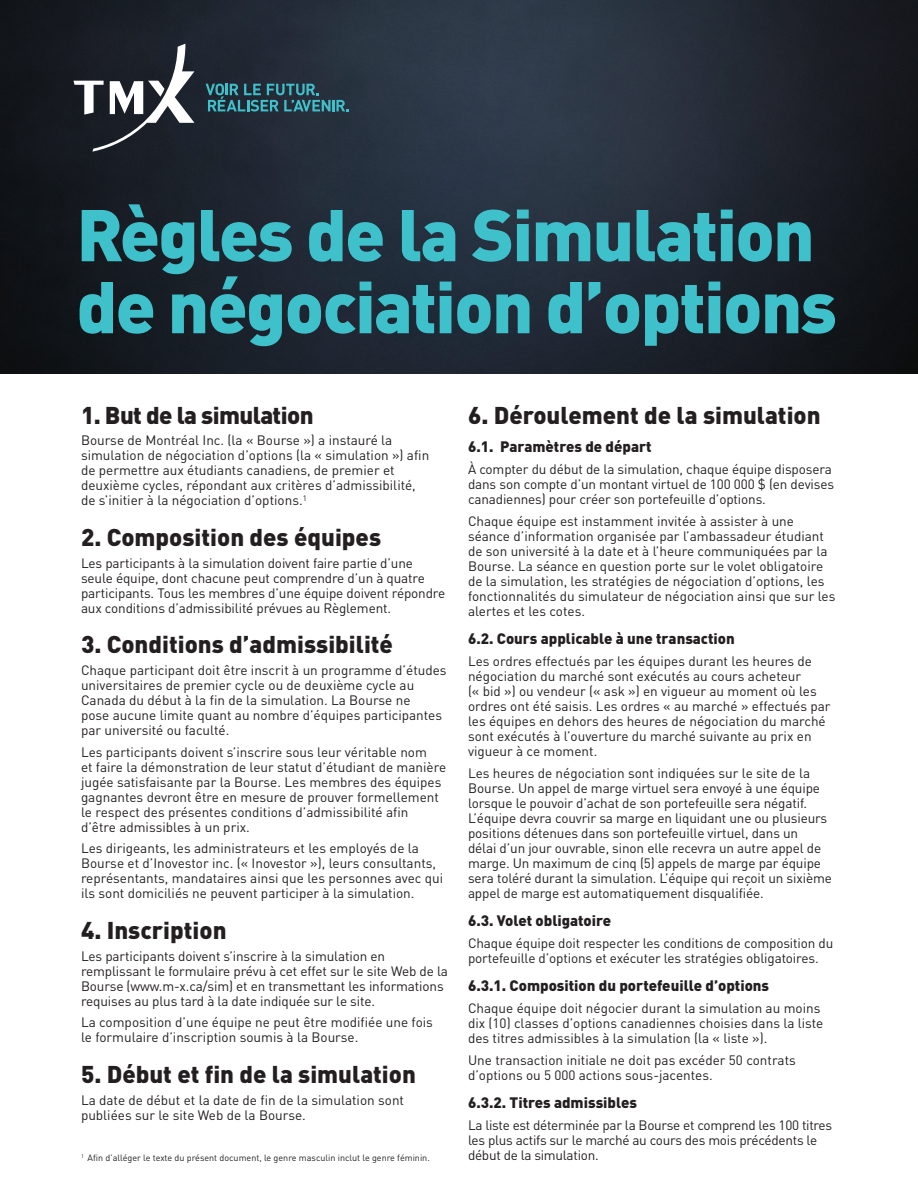
<style>
.page{position:relative;width:918px;height:1188px;background:#fff}
.page>*{position:absolute;margin:0;border:0;box-sizing:border-box;transform-origin:0 0}
.t1{font:900 72px/72px "DIN Pro";letter-spacing:-.025em;color:#3ec1cb}
.t2{font:900 24px "DIN Pro";color:#231f20}
.t3{font:900 24px "DIN Pro";letter-spacing:-.025em;color:#231f20}
.t4{font:900 15px "DIN Pro";color:#231f20}
.t5{font:13.5px/15px "DIN Pro";color:#231f20}
.t6{font:13.5px/15px "DIN Pro";letter-spacing:-.02em;color:#231f20}
.t7{font:9px "DIN Pro";color:#231f20}
</style>
<div class="page">
<img style="left:0;top:0;width:918px;height:374px">
<svg style="left:74px;top:44px;width:120px;height:108px"></svg>
<svg style="left:206px;top:84px;width:143px;height:28px;background:#2c5d68"></svg>
<h1 class="t1" style="left:76px;top:194px;width:762px">Règles de la Simulation de négociation d’options</h1>
<h2 class="t3" style="left:81px;top:396px;width:234px">1. But de la simulation</h2>
<p class="t5" style="left:81px;top:432px;width:350px">Bourse de Montréal Inc. (la « Bourse ») a instauré la simulation de négociation d’options (la « simulation ») afin de permettre aux étudiants canadiens, de premier et deuxième cycles, répondant aux critères d’admissibilité, de s’initier à la négociation d’options.<sup>1</sup></p>
<h2 class="t2" style="left:81px;top:518px;width:302px">2. Composition des équipes</h2>
<p class="t5" style="left:81px;top:554px;width:366px">Les participants à la simulation doivent faire partie d’une seule équipe, dont chacune peut comprendre d’un à quatre participants. Tous les membres d’une équipe doivent répondre aux conditions d’admissibilité prévues au Règlement.</p>
<h2 class="t2" style="left:81px;top:625px;width:313px">3. Conditions d’admissibilité</h2>
<p class="t5" style="left:81px;top:662px;width:367px">Chaque participant doit être inscrit à un programme d’études universitaires de premier cycle ou de deuxième cycle au Canada du début à la fin de la simulation. La Bourse ne<br>pose aucune limite quant au nombre d’équipes participantes par université ou faculté.</p>
<p class="t5" style="left:81px;top:743px;width:367px">Les participants doivent s’inscrire sous leur véritable nom<br>et faire la démonstration de leur statut d’étudiant de manière jugée satisfaisante par la Bourse. Les membres des équipes gagnantes devront être en mesure de prouver formellement le respect des présentes conditions d’admissibilité afin d’être admissibles à un prix.</p>
<p class="t5" style="left:81px;top:840px;width:364px">Les dirigeants, les administrateurs et les employés de la Bourse et d’Inovestor inc. (« Inovestor »), leurs consultants, représentants, mandataires ainsi que les personnes avec qui ils sont domiciliés ne peuvent participer à la simulation.</p>
<h2 class="t2" style="left:81px;top:911px;width:147px">4. Inscription</h2>
<p class="t5" style="left:81px;top:947px;width:368px">Les participants doivent s’inscrire à la simulation en remplissant le formulaire prévu à cet effet sur le site Web de la Bourse (www.m-x.ca/sim) et en transmettant les informations requises au plus tard à la date indiquée sur le site.</p>
<p class="t5" style="left:81px;top:1014px;width:353px">La composition d’une équipe ne peut être modifiée une fois le formulaire d’inscription soumis à la Bourse.</p>
<h2 class="t2" style="left:81px;top:1055px;width:336px">5. Début et fin de la simulation</h2>
<p class="t5" style="left:81px;top:1091px;width:325px">La date de début et la date de fin de la simulation sont publiées sur le site Web de la Bourse.</p>
<p class="t7" style="left:81px;top:1151px;width:350px"><sup>1</sup> Afin d’alléger le texte du présent document, le genre masculin inclut le genre féminin.</p>
<h2 class="t2" style="left:468px;top:396px;width:354px">6. Déroulement de la simulation</h2>
<p class="t4" style="left:468px;top:435px;width:185px">6.1. Paramètres de départ</p>
<p class="t5" style="left:468px;top:461px;width:368px">À compter du début de la simulation, chaque équipe disposera dans son compte d’un montant virtuel de 100 000 $ (en devises canadiennes) pour créer son portefeuille d’options.</p>
<p class="t5" style="left:468px;top:512px;width:369px">Chaque équipe est instamment invitée à assister à une séance d’information organisée par l’ambassadeur étudiant de son université à la date et à l’heure communiquées par la Bourse. La séance en question porte sur le volet obligatoire de la simulation, les stratégies de négociation d’options, les fonctionnalités du simulateur de négociation ainsi que sur les alertes et les cotes.</p>
<p class="t4" style="left:468px;top:627px;width:268px">6.2. Cours applicable à une transaction</p>
<p class="t5" style="left:468px;top:653px;width:364px">Les ordres effectués par les équipes durant les heures de négociation du marché sont exécutés au cours acheteur<br>(« bid ») ou vendeur (« ask ») en vigueur au moment où les ordres ont été saisis. Les ordres « au marché » effectués par les équipes en dehors des heures de négociation du marché sont exécutés à l’ouverture du marché suivante au prix en vigueur à ce moment.</p>
<p class="t5" style="left:468px;top:764px;width:366px">Les heures de négociation sont indiquées sur le site de la Bourse. Un appel de marge virtuel sera envoyé à une équipe lorsque le pouvoir d’achat de son portefeuille sera négatif.<br>L’équipe devra couvrir sa marge en liquidant une ou plusieurs positions détenues dans son portefeuille virtuel, dans un<br>délai d’un jour ouvrable, sinon elle recevra un autre appel de marge. Un maximum de cinq (5) appels de marge par équipe sera toléré durant la simulation. L’équipe qui reçoit un sixième appel de marge est automatiquement disqualifiée.</p>
<p class="t4" style="left:468px;top:909px;width:145px">6.3. Volet obligatoire</p>
<p class="t5" style="left:468px;top:935px;width:367px">Chaque équipe doit respecter les conditions de composition du portefeuille d’options et exécuter les stratégies obligatoires.</p>
<p class="t4" style="left:468px;top:974px;width:303px">6.3.1. Composition du portefeuille d’options</p>
<p class="t5" style="left:468px;top:1000px;width:357px">Chaque équipe doit négocier durant la simulation au moins dix (10) classes d’options canadiennes choisies dans la liste des titres admissibles à la simulation (la « liste »).</p>
<p class="t5" style="left:468px;top:1052px;width:329px">Une transaction initiale ne doit pas excéder 50 contrats d’options ou 5 000 actions sous-jacentes.</p>
<p class="t4" style="left:468px;top:1091px;width:171px">6.3.2. Titres admissibles</p>
<p class="t6" style="left:468px;top:1117px;width:366px">La liste est déterminée par la Bourse et comprend les 100 titres les plus actifs sur le marché au cours des mois précédents le début de la simulation.</p>
</div>
